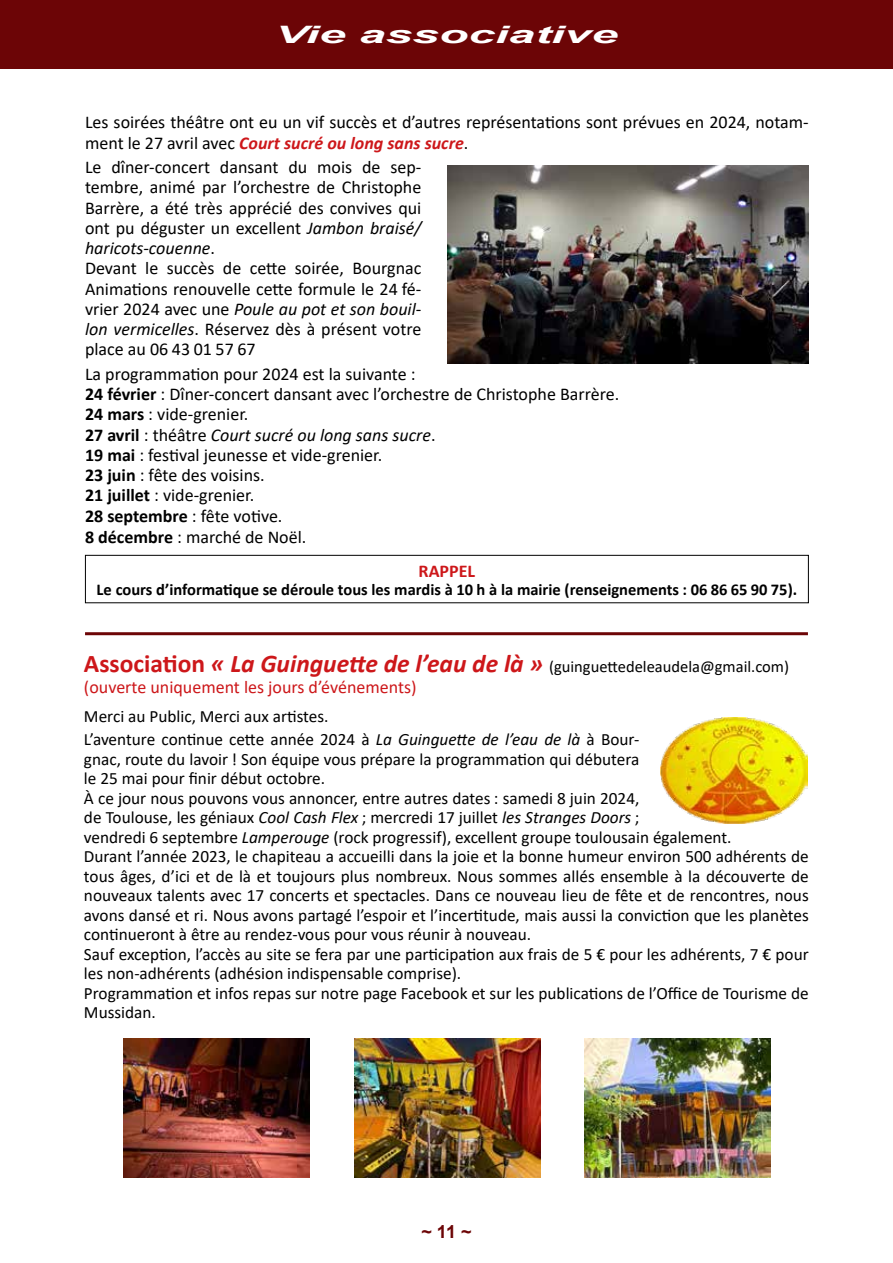
<style>
.page{position:relative;width:893px;height:1263px;background:#fff}
.page>*{position:absolute;margin:0;border:0;box-sizing:border-box;transform-origin:0 0}
.t1{font:italic 700 24px "Arial";color:#fff;scale:2 1}
.t2{font:18px/20.2px "Calibri";color:#000}
.t3{font:18px "Calibri";color:#cd171a}
.t4{font:700 18px "Calibri";color:#cd171a}
.t5{font:700 18px "Arial";color:#6c0506}
.t6{font:17.25px/19.5px "Calibri";color:#000}
.t7{font:700 16.5px "Calibri";color:#000}
.t8{font:16.5px "Calibri";color:#000}
.s1{font-weight:700;font-style:italic;color:#cd171a}
.s2{font-style:italic}
.s3{font-weight:700}
.s4{font-weight:700;font-size:25.5px;color:#cd171a}
.s5{font-weight:700;font-style:italic;font-size:25.5px;color:#cd171a}
</style>
<div class="page">
<div style="left:0;top:0;width:893px;height:68px;background:#6c0506"></div>
<hr style="left:85px;top:632px;width:723px;height:3px;background:#6c0506">
<img style="left:661px;top:717px;width:147px;height:106px">
<img style="left:447px;top:166px;width:361px;height:198px">
<img style="left:123px;top:1039px;width:186px;height:139px">
<img style="left:355px;top:1039px;width:185px;height:139px">
<img style="left:585px;top:1039px;width:185px;height:139px">
<div style="left:85px;top:555px;width:724px;height:48px;border:1px solid #000"></div>
<h1 class="t1" style="left:275px;top:18px;width:173px">Vie associative</h1>
<p class="t2" style="left:85px;top:112px;width:725px">Les soirées théâtre ont eu un vif succès et d’autres représentations sont prévues en 2024, notam&shy;ment le 27 avril avec <span class="s1">Court sucré ou long sans sucre</span>.</p>
<p class="t2" style="left:85px;top:157px;width:338px">Le dîner-concert dansant du mois de sep&shy;tembre, animé par l’orchestre de Christophe Barrère, a été très apprécié des convives qui ont pu déguster un excellent <span class="s2">Jambon braisé/ haricots-couenne</span>.<br>Devant le succès de cette soirée, Bourgnac Animations renouvelle cette formule le 24 fé&shy;vrier 2024 avec une <span class="s2">Poule au pot et son bouil&shy;lon vermicelles</span>. Réservez dès à présent votre place au 06 43 01 57 67</p>
<p class="t2" style="left:85px;top:363px;width:536px">La programmation pour 2024 est la suivante :<br><span class="s3">24 février</span> : Dîner-concert dansant avec l’orchestre de Christophe Barrère.<br><span class="s3">24 mars</span> : vide-grenier.<br><span class="s3">27 avril</span> : théâtre <span class="s2">Court sucré ou long sans sucre</span>.<br><span class="s3">19 mai</span> : festival jeunesse et vide-grenier.<br><span class="s3">23 juin</span> : fête des voisins.<br><span class="s3">21 juillet</span> : vide-grenier.<br><span class="s3">28 septembre</span> : fête votive.<br><span class="s3">8 décembre</span> : marché de Noël.</p>
<p class="t4" style="left:419px;top:558px;width:58px">RAPPEL</p>
<p class="t7" style="left:97px;top:578px;width:702px">Le cours d’informatique se déroule tous les mardis à 10 h à la mairie (renseignements : 06 86 65 90 75).</p>
<p class="t8" style="left:84px;top:655px;width:707px"><span class="s4">Association</span> <span class="s5">« La Guinguette de l’eau de là »</span> (guinguettedeleaudela@gmail.com)</p>
<p class="t3" style="left:84px;top:675px;width:334px">(ouverte uniquement les jours d’événements)</p>
<p class="t6" style="left:84px;top:703px;width:557px;line-height:23.7px">Merci au Public, Merci aux artistes.<br>L’aventure continue cette année 2024 à <span class="s2">La Guinguette de l’eau de là</span> à Bour-</p>
<p class="t6" style="left:84px;top:749px;width:726px">gnac, route du lavoir ! Son équipe vous prépare la programmation qui débutera<br>le 25 mai pour finir début octobre.<br>À ce jour nous pouvons vous annoncer, entre autres dates : samedi 8 juin 2024,<br>de Toulouse, les géniaux <span class="s2">Cool Cash Flex</span> ; mercredi 17 juillet <span class="s2">les Stranges Doors</span> ;<br>vendredi 6 septembre <span class="s2">Lamperouge</span> (rock progressif), excellent groupe toulousain également.<br>Durant l’année 2023, le chapiteau a accueilli dans la joie et la bonne humeur environ 500 adhérents de tous âges, d’ici et de là et toujours plus nombreux. Nous sommes allés ensemble à la découverte de nouveaux talents avec 17 concerts et spectacles. Dans ce nouveau lieu de fête et de rencontres, nous avons dansé et ri. Nous avons partagé l’espoir et l’incertitude, mais aussi la conviction que les planètes continueront à être au rendez-vous pour vous réunir à nouveau.<br>Sauf exception, l’accès au site se fera par une participation aux frais de 5 € pour les adhérents, 7 € pour les non-adhérents (adhésion indispensable comprise).<br>Programmation et infos repas sur notre page Facebook et sur les publications de l’Office de Tourisme de Mussidan.</p>
<p class="t5" style="left:421px;top:1218px;width:52px">~ 11 ~</p>
</div>
